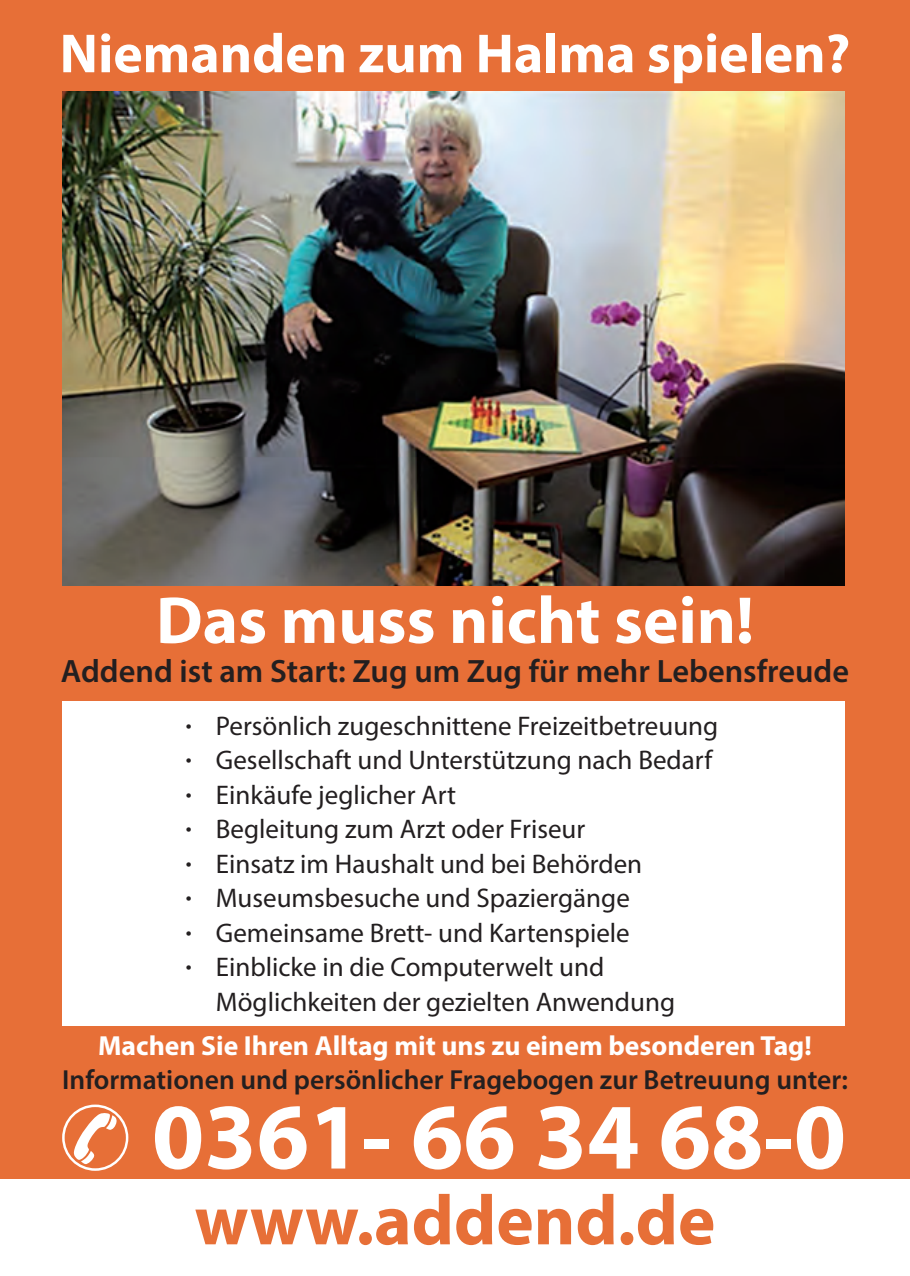
<style>
.page{position:relative;width:910px;height:1276px;background:#fff}
.page>*{position:absolute;margin:0;border:0;box-sizing:border-box;transform-origin:0 0}
.t1{font:700 94.5px "Myriad Pro";color:#fff}
.t2{font:700 71.1px "Myriad Pro";color:#e76f37}
.t3{font:700 66.9px "Myriad Pro";color:#fff}
.t4{font:700 55.5px "Myriad Pro";color:#fff}
.t5{font:600 32.4px "Myriad Pro";color:#231f20}
.t6{font:600 27.6px "Myriad Pro";color:#231f20}
.t7{font:700 27.6px "Myriad Pro";color:#fff}
.t8{font:27px/34.5px "Myriad Pro";color:#231f20}
.s1{font-size:21px}
</style>
<div class="page">
<div style="left:0;top:0;width:910px;height:1178px;background:#e76f37"></div>
<div style="left:62px;top:701px;width:783px;height:324px;background:#fff"></div>
<img style="left:62px;top:92px;width:783px;height:493px">
<svg style="left:62px;top:1104px;width:66px;height:66px"></svg>
<h3 class="t4" style="left:60px;top:17px;width:792px">Niemanden zum Halma spielen?</h3>
<h3 class="t3" style="left:156px;top:577px;width:599px">Das muss nicht sein!</h3>
<p class="t5" style="left:61px;top:650px;width:790px">Addend ist am Start: Zug um Zug für mehr Lebensfreude</p>
<p class="t8" style="left:186px;top:708px;width:534px"><span class="s1">•</span> Persönlich zugeschnittene Freizeitbetreuung</p>
<p class="t8" style="left:186px;top:742px;width:528px"><span class="s1">•</span> Gesellschaft und Unterstützung nach Bedarf</p>
<p class="t8" style="left:186px;top:777px;width:272px"><span class="s1">•</span> Einkäufe jeglicher Art</p>
<p class="t8" style="left:186px;top:811px;width:401px"><span class="s1">•</span> Begleitung zum Arzt oder Friseur</p>
<p class="t8" style="left:186px;top:846px;width:458px"><span class="s1">•</span> Einsatz im Haushalt und bei Behörden</p>
<p class="t8" style="left:186px;top:880px;width:445px"><span class="s1">•</span> Museumsbesuche und Spaziergänge</p>
<p class="t8" style="left:186px;top:915px;width:445px"><span class="s1">•</span> Gemeinsame Brett- und Kartenspiele</p>
<p class="t8" style="left:216px;top:949px;width:461px;text-indent:-30px"><span class="s1">•</span> Einblicke in die Computerwelt und<br>Möglichkeiten der gezielten Anwendung</p>
<p class="t7" style="left:98px;top:1028px;width:715px">Machen Sie Ihren Alltag mit uns zu einem besonderen Tag!</p>
<p class="t6" style="left:62px;top:1061px;width:787px">Informationen und persönlicher Fragebogen zur Betreuung unter:</p>
<h1 class="t1" style="left:152px;top:1075px;width:696px">0361- 66 34 68-0</h1>
<h2 class="t2" style="left:195px;top:1174px;width:522px">www.addend.de</h2>
</div>
